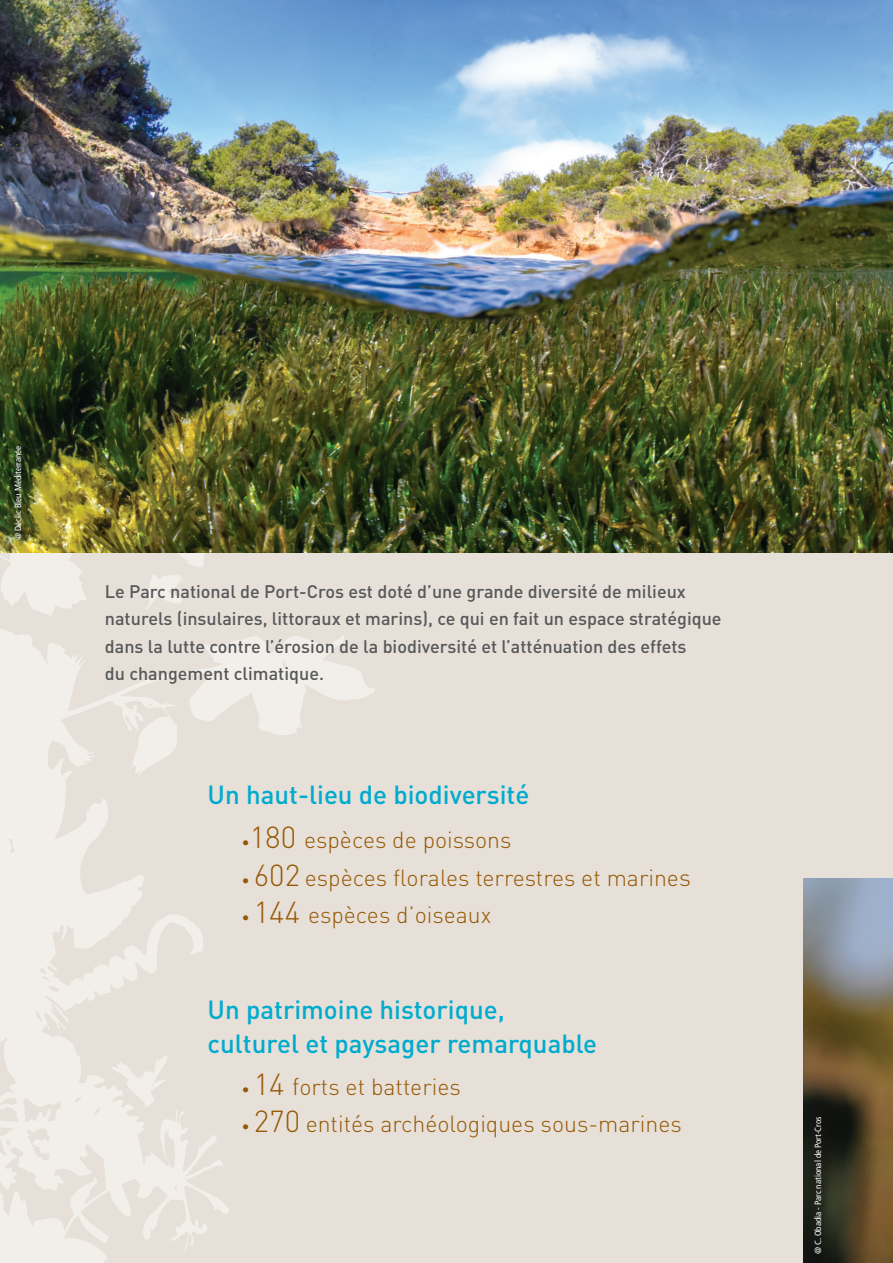
<style>
.page{position:relative;width:893px;height:1263px;background:#e6e0d9}
.page>*{position:absolute;margin:0;border:0;box-sizing:border-box;transform-origin:0 0}
.t1{font:500 25.95px/34px "DIN";color:#00abcd}
.t2{font:300 23.1px "DIN";color:#965803}
.t3{font:500 18px/27.6px "DIN";color:#57585a}
.t4{font:condensed 9px "Frutiger LT Std";color:#fff}
.s1{font-size:15.6px}
.s2{font-size:30px}
.s3{font-size:24px}
</style>
<div class="page">
<svg style="left:0;top:628px;width:375px;height:635px"></svg>
<svg style="left:0;top:553px;width:87px;height:63px"></svg>
<svg style="left:111px;top:1055px;width:61px;height:54px"></svg>
<svg style="left:146px;top:575px;width:37px;height:34px"></svg>
<svg style="left:50px;top:553px;width:155px;height:14px"></svg>
<img style="left:0;top:0;width:893px;height:553px">
<img style="left:804px;top:878px;width:89px;height:385px">
<p class="t4" style="left:13px;top:540px;width:96px;rotate:-90deg">@ Déclic Bleu Méditerranée</p>
<p class="t3" style="left:105px;top:577px;width:618px">Le Parc national de Port-Cros est doté d’une grande diversité de milieux naturels (insulaires, littoraux et marins), ce qui en fait un espace stratégique dans la lutte contre l’érosion de la biodiversité et l’atténuation des effets<br>du changement climatique.</p>
<h1 class="t1" style="left:208px;top:777px;width:323px">Un haut-lieu de biodiversité</h1>
<p class="t2" style="left:241px;top:826px;width:272px"><span class="s1">•</span><span class="s2">180</span> espèces de poissons</p>
<p class="t2" style="left:241px;top:863px;width:451px"><span class="s1">•</span> <span class="s2">602</span> espèces florales terrestres et marine<span class="s3">s</span></p>
<p class="t2" style="left:241px;top:901px;width:252px"><span class="s1">•</span> <span class="s2">144</span> espèces d’oiseaux</p>
<h1 class="t1" style="left:208px;top:992px;width:391px">Un patrimoine historique, culturel et paysager remarquable</h1>
<p class="t2" style="left:241px;top:1072px;width:221px"><span class="s1">•</span> <span class="s2">14</span> <span class="s3">f</span>orts et batteries</p>
<p class="t2" style="left:241px;top:1109px;width:442px"><span class="s1">•</span> <span class="s2">270</span> entités archéologiques sous-marines</p>
<p class="t4" style="left:813px;top:1254px;width:140px;rotate:-90deg">@ C. Obadia - Parc national de Port-Cros</p>
</div>
